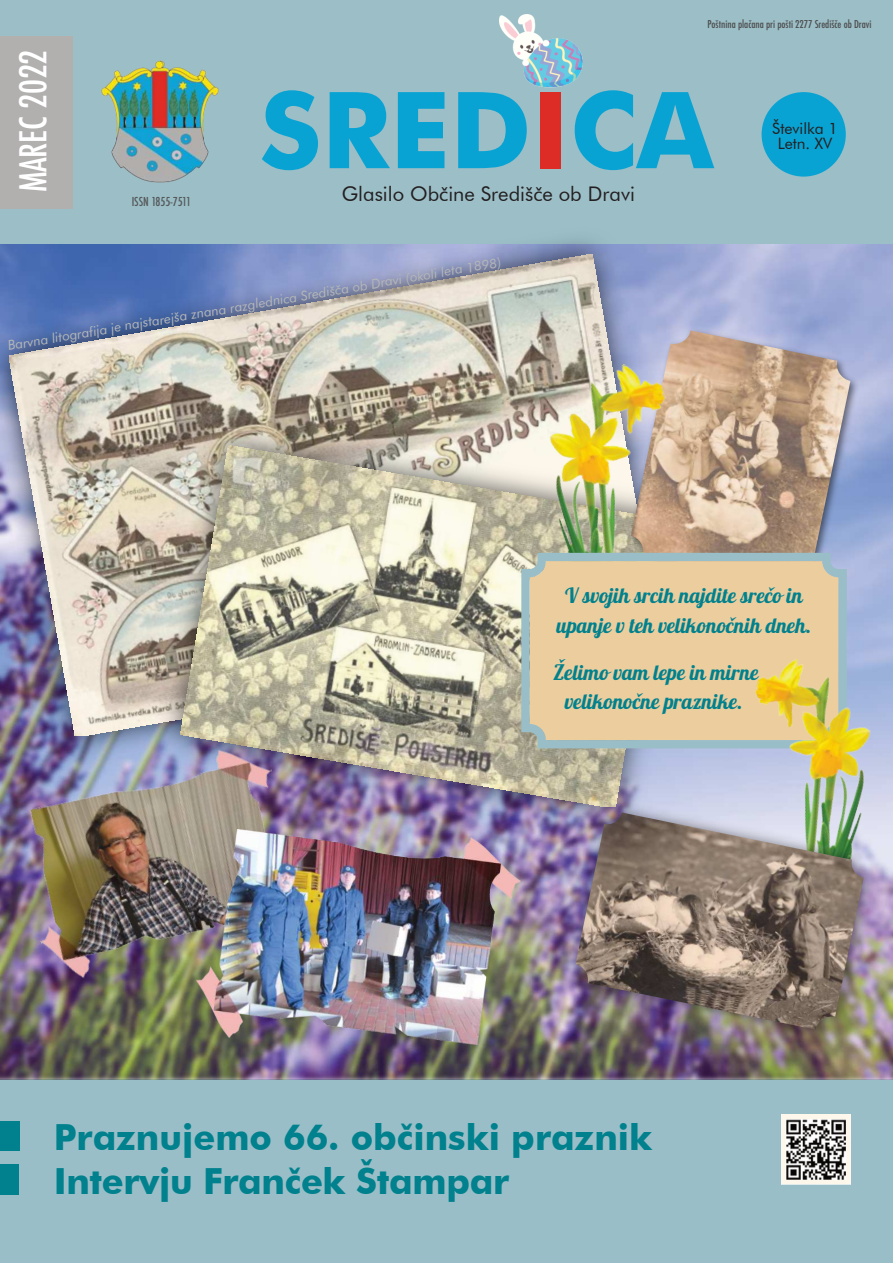
<style>
.page{position:relative;width:893px;height:1263px;background:#fff}
.page>*{position:absolute;margin:0;border:0;box-sizing:border-box;transform-origin:0 0}
.t1{font:700 36px/44px "Futura BT";color:#00818d}
.t2{font:500 condensed 36px "Futura";letter-spacing:-.005em;color:#fff}
.t3{font:21px/29.2px "Lobster 1.4";color:#00818d;text-align:center}
.t4{font:20.25px "Futura BT";color:#231f20}
.t5{font:15.75px/15.1px "Futura BT";color:#231f20;text-align:center}
.t6{font:italic 13.5px "Futura BT";color:#b4b6b8}
.t7{font:500 condensed 12px "Futura";color:rgb(77 77 77/.9)}
.t8{font:500 condensed 10.5px "Futura";color:#4d4d4d}
</style>
<div class="page">
<div style="left:0;top:0;width:893px;height:244px;background:#9bbec7"></div>
<div style="left:762px;top:92px;width:84px;height:85px;background:#09a3d3;border-radius:50%"></div>
<div style="left:0;top:36px;width:72px;height:173px;background:#b1b0af"></div>
<img style="left:101px;top:60px;width:118px;height:123px">
<svg style="left:262px;top:90px;width:56px;height:80px"></svg>
<svg style="left:330px;top:92px;width:60px;height:76px"></svg>
<svg style="left:398px;top:92px;width:46px;height:76px"></svg>
<svg style="left:458px;top:92px;width:69px;height:76px"></svg>
<div style="left:540px;top:92px;width:21px;height:76px;background:#dd2b26"></div>
<svg style="left:575px;top:90px;width:139px;height:80px"></svg>
<img style="left:499px;top:15px;width:85px;height:76px">
<div style="left:0;top:1079px;width:893px;height:184px;background:#9abec7"></div>
<div style="left:0;top:1120px;width:19px;height:30px;background:#00818d"></div>
<div style="left:0;top:1164px;width:19px;height:30px;background:#00818d"></div>
<img style="left:781px;top:1114px;width:69px;height:70px">
<img style="left:0;top:244px;width:893px;height:835px">
<img style="left:0;top:240px;width:685px;height:490px">
<img style="left:9px;top:254px;width:649px;height:476px">
<img style="left:152px;top:418px;width:539px;height:416px">
<img style="left:180px;top:446px;width:483px;height:361px">
<img style="left:0;top:730px;width:318px;height:263px">
<img style="left:627px;top:327px;width:233px;height:267px">
<img style="left:631px;top:330px;width:219px;height:255px">
<img style="left:196px;top:830px;width:325px;height:214px">
<img style="left:510px;top:356px;width:210px;height:253px">
<svg style="left:521px;top:553px;width:326px;height:195px;background:#e0caa3"></svg>
<img style="left:700px;top:651px;width:193px;height:252px">
<img style="left:565px;top:802px;width:313px;height:242px">
<img style="left:575px;top:812px;width:289px;height:218px">
<h1 class="t2" style="left:17px;top:192px;width:144px;rotate:-90deg">MAREC 2022</h1>
<p class="t7" style="left:132px;top:196px;width:61px">ISSN 1855-7511</p>
<p class="t4" style="left:342px;top:185px;width:295px">Glasilo Občine Središče ob Dravi</p>
<p class="t6" style="left:7px;top:342px;width:502px;rotate:-10deg">Barvna litografija je najstarejša znana razglednica Središča ob Dravi (okoli leta 1898)</p>
<p class="t8" style="left:707px;top:19px;width:166px">Poštnina plačana pri pošti 2277 Središče ob Dravi</p>
<p class="t5" style="left:772px;top:122px;width:67px">Številka 1<br>Letn. XV</p>
<p class="t3" style="left:556px;top:584px;width:257px">V svojih srcih najdite srečo in upanje v teh velikonočnih dneh.</p>
<p class="t3" style="left:553px;top:660px;width:207px">Želimo vam lepe in mirne velikonočne praznike.</p>
<h1 class="t1" style="left:54px;top:1119px;width:600px">Praznujemo 66. občinski praznik<br>Intervju Franček Štampar</h1>
</div>
